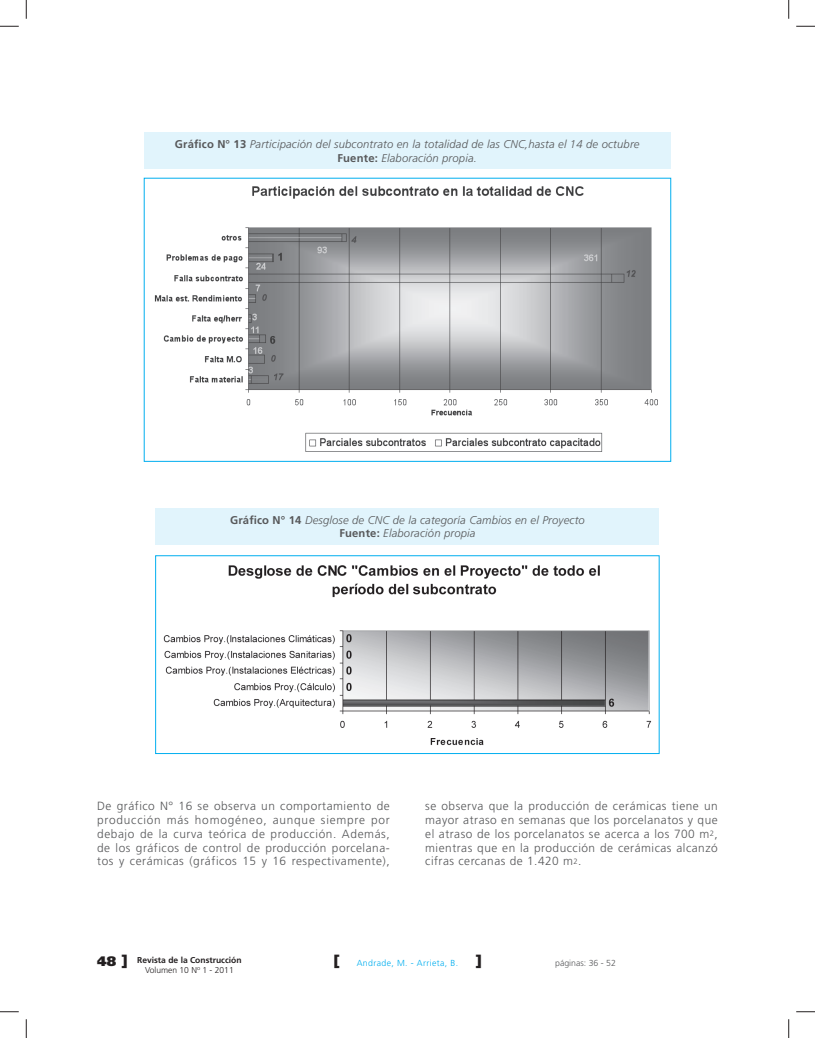
<style>
.page{position:relative;width:815px;height:1038px;background:#fff}
.page>*{position:absolute;margin:0;border:0;box-sizing:border-box;transform-origin:0 0}
.t1{font:300 11.88px/13.8px "Frutiger";letter-spacing:.045em;color:#57585a;text-align:justify}
.t2{font:italic 300 11.25px/13.8px "Frutiger";letter-spacing:.015em;color:#57585a;text-align:center}
.t3{font:300 8.75px "Frutiger";letter-spacing:.045em;color:#00aeef}
.t4{font:300 8.75px "Frutiger";color:#57585a}
.t5{font:700 8.5px "Frutiger";color:#231f20}
.t6{font:300 8.5px "Frutiger";color:#231f20}
.s1{font-weight:700;font-style:normal}
.s2{font-weight:900;font-size:13.75px}
.s3{font-weight:900;font-size:15px}
</style>
<div class="page">
<div style="left:144px;top:133px;width:526px;height:36px;background:#e1f4fc"></div>
<div style="left:155px;top:508px;width:504px;height:36px;background:#e1f4fc"></div>
<img style="left:154px;top:187px;width:504px;height:265px">
<img style="left:163px;top:565px;width:488px;height:180px">
<div style="left:155px;top:555px;width:504px;height:199px;border:1px solid #00aeef"></div>
<svg style="left:0;top:25px;width:19px;height:2px"></svg>
<svg style="left:796px;top:25px;width:18px;height:2px"></svg>
<svg style="left:0;top:1011px;width:19px;height:1px"></svg>
<svg style="left:796px;top:1011px;width:18px;height:1px"></svg>
<svg style="left:25px;top:0;width:2px;height:19px"></svg>
<svg style="left:25px;top:1019px;width:2px;height:19px"></svg>
<svg style="left:788px;top:0;width:1px;height:19px"></svg>
<svg style="left:788px;top:1019px;width:1px;height:19px"></svg>
<p class="t2" style="left:175px;top:138px;width:466px"><span class="s1">Gráfico N° 13</span> Participación del subcontrato en la totalidad de las CNC,hasta el 14 de octubre<br><span class="s1">Fuente:</span> Elaboración propia.</p>
<p class="t2" style="left:230px;top:514px;width:356px"><span class="s1">Gráfico N° 14</span> Desglose de CNC de la categoría Cambios en el Proyecto<br><span class="s1">Fuente:</span> Elaboración propia</p>
<p class="t1" style="left:97px;top:800px;width:294px">De gráfico N° 16 se observa un comportamiento de producción más homogéneo, aunque siempre por debajo de la curva teórica de producción. Además, de los gráficos de control de producción porcelana&shy;tos y cerámicas (gráficos 15 y 16 respectivamente),</p>
<p class="t1" style="left:425px;top:800px;width:294px">se observa que la producción de cerámicas tiene un mayor atraso en semanas que los porcelanatos y que el atraso de los porcelanatos se acerca a los 700 m<sup>2</sup>, mientras que en la producción de cerámicas alcanzó cifras cercanas de 1.420 m<sup>2</sup>.</p>
<p class="t5" style="left:97px;top:956px;width:146px"><span class="s2">48</span> <span class="s3">]</span> Revista de la Construcción</p>
<p class="t6" style="left:145px;top:966px;width:90px">Volumen 10 N<sup>o</sup> 1 - 2011</p>
<p class="t3" style="left:356px;top:959px;width:103px">Andrade, M. - Arrieta, B.</p>
<p class="t4" style="left:555px;top:959px;width:62px">páginas: 36 - 52</p>
</div>
